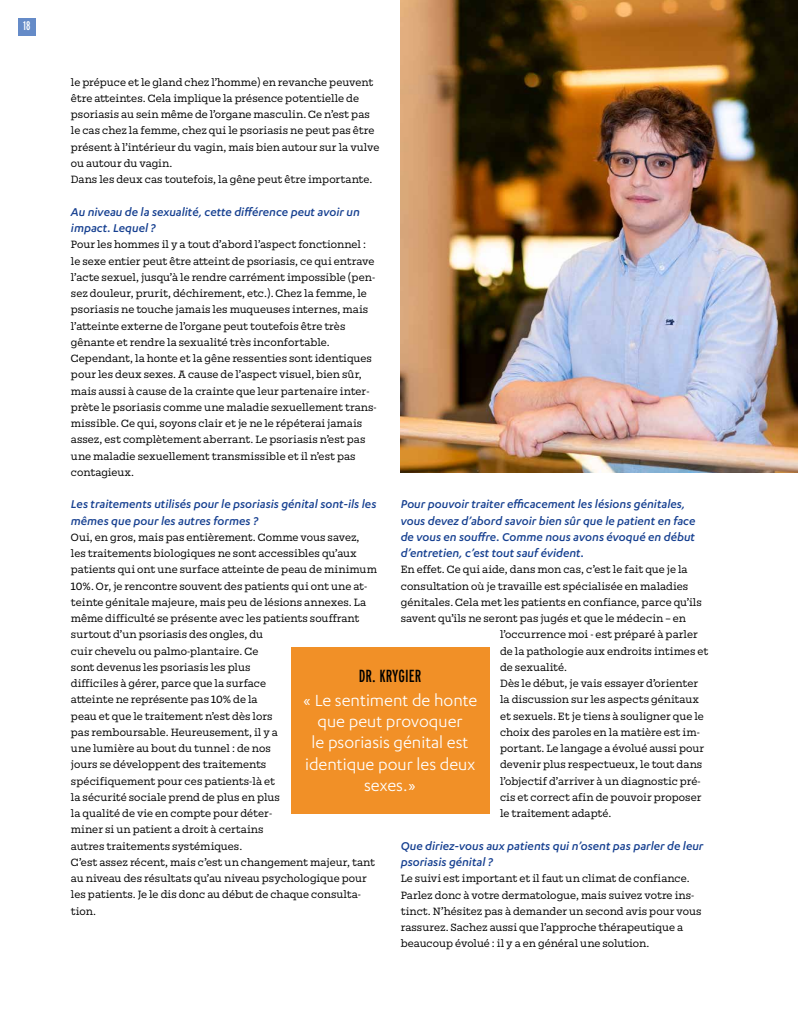
<style>
.page{position:relative;width:798px;height:1028px;background:#fff}
.page>*{position:absolute;margin:0;border:0;box-sizing:border-box;transform-origin:0 0}
.t1{font:18.75px/21.2px "Karbon";color:#fff;text-align:center}
.t2{font:17.5px "Interstate Compressed";letter-spacing:.01em;color:#000}
.t3{font:italic 500 13.12px/16.2px "Karbon";color:#153f90}
.t4{font:12.5px "Interstate Compressed";color:#fff}
.t5{font:11.25px/16.2px "Mortise";color:#000}
</style>
<div class="page">
<img style="left:400px;top:0;width:397px;height:472px">
<div style="left:291px;top:647px;width:198px;height:166px;background:#f19027"></div>
<div style="left:18px;top:18px;width:17px;height:17px;background:#658bc8"></div>
<p class="t4" style="left:23px;top:19px;width:9px">18</p>
<p class="t5" style="left:71px;top:74px;width:310px">le prépuce et le gland chez l’homme) en revanche peuvent être atteintes. Cela implique la présence potentielle de psoriasis au sein même de l’organe masculin. Ce n’est pas le cas chez la femme, chez qui le psoriasis ne peut pas être présent à l’intérieur du vagin, mais bien autour sur la vulve ou autour du vagin.<br>Dans les deux cas toutefois, la gêne peut être importante.</p>
<p class="t3" style="left:71px;top:203px;width:290px">Au niveau de la sexualité, cette différence peut avoir un impact. Lequel ?</p>
<p class="t5" style="left:71px;top:237px;width:307px">Pour les hommes il y a tout d’abord l’aspect fonctionnel : le sexe entier peut être atteint de psoriasis, ce qui entrave l’acte sexuel, jusqu’à le rendre carrément impossible (pen&shy;sez douleur, prurit, déchirement, etc.). Chez la femme, le psoriasis ne touche jamais les muqueuses internes, mais l’atteinte externe de l’organe peut toutefois être très gênante et rendre la sexualité très inconfortable.<br>Cependant, la honte et la gêne ressenties sont identiques pour les deux sexes. A cause de l’aspect visuel, bien sûr, mais aussi à cause de la crainte que leur partenaire inter&shy;prète le psoriasis comme une maladie sexuellement trans&shy;missible. Ce qui, soyons clair et je ne le répéterai jamais assez, est complètement aberrant. Le psoriasis n’est pas une maladie sexuellement transmissible et il n’est pas contagieux.</p>
<p class="t3" style="left:71px;top:496px;width:307px">Les traitements utilisés pour le psoriasis génital sont-ils les mêmes que pour les autres formes ?</p>
<p class="t5" style="left:71px;top:529px;width:307px">Oui, en gros, mais pas entièrement. Comme vous savez, les traitements biologiques ne sont accessibles qu’aux patients qui ont une surface atteinte de peau de minimum 10%. Or, je rencontre souvent des patients qui ont une at&shy;teinte génitale majeure, mais peu de lésions annexes. La même difficulté se présente avec les patients souffrant surtout d’un psoriasis des ongles, du<br>cuir chevelu ou palmo-plantaire. Ce<br>sont devenus les psoriasis les plus<br>difficiles à gérer, parce que la surface<br>atteinte ne représente pas 10% de la<br>peau et que le traitement n’est dès lors<br>pas remboursable. Heureusement, il y a<br>une lumière au bout du tunnel : de nos<br>jours se développent des traitements<br>spécifiquement pour ces patients-là et<br>la sécurité sociale prend de plus en plus<br>la qualité de vie en compte pour déter-<br>miner si un patient a droit à certains<br>autres traitements systémiques.<br>C’est assez récent, mais c’est un changement majeur, tant au niveau des résultats qu’au niveau psychologique pour les patients. Je le dis donc au début de chaque consulta&shy;tion.</p>
<p class="t3" style="left:400px;top:496px;width:296px">Pour pouvoir traiter efficacement les lésions génitales, vous devez d’abord savoir bien sûr que le patient en face de vous en souffre. Comme nous avons évoqué en début d’entretien, c’est tout sauf évident.</p>
<p class="t5" style="left:400px;top:562px;width:288px">En effet. Ce qui aide, dans mon cas, c’est le fait que je la</p>
<p class="t5" style="left:400px;top:578px;width:289px">consultation où je travaille est spécialisée en maladies</p>
<p class="t5" style="left:400px;top:594px;width:302px">génitales. Cela met les patients en confiance, parce qu’ils</p>
<p class="t5" style="left:400px;top:610px;width:287px">savent qu’ils ne seront pas jugés et que le médecin – en</p>
<p class="t5" style="left:500px;top:626px;width:199px">l’occurrence moi - est préparé à parler</p>
<p class="t5" style="left:500px;top:643px;width:210px">de la pathologie aux endroits intimes et</p>
<p class="t5" style="left:500px;top:659px;width:68px">de sexualité.</p>
<p class="t5" style="left:500px;top:675px;width:199px">Dès le début, je vais essayer d’orienter</p>
<p class="t5" style="left:500px;top:691px;width:200px">la discussion sur les aspects génitaux</p>
<p class="t5" style="left:500px;top:708px;width:205px">et sexuels. Et je tiens à souligner que le</p>
<p class="t5" style="left:500px;top:724px;width:201px">choix des paroles en la matière est im-</p>
<p class="t5" style="left:500px;top:740px;width:205px">portant. Le langage a évolué aussi pour</p>
<p class="t5" style="left:500px;top:756px;width:204px">devenir plus respectueux, le tout dans</p>
<p class="t5" style="left:500px;top:773px;width:202px">l’objectif d’arriver à un diagnostic pré-</p>
<p class="t5" style="left:500px;top:789px;width:203px">cis et correct afin de pouvoir proposer</p>
<p class="t5" style="left:500px;top:805px;width:113px">le traitement adapté.</p>
<p class="t3" style="left:400px;top:837px;width:304px">Que diriez-vous aux patients qui n’osent pas parler de leur psoriasis génital ?</p>
<p class="t5" style="left:400px;top:870px;width:302px">Le suivi est important et il faut un climat de confiance.<br>Parlez donc à votre dermatologue, mais suivez votre ins&shy;tinct. N’hésitez pas à demander un second avis pour vous rassurez. Sachez aussi que l’approche thérapeutique a beaucoup évolué : il y a en général une solution.</p>
<h2 class="t2" style="left:358px;top:666px;width:64px">DR. KRYGIER</h2>
<h1 class="t1" style="left:303px;top:689px;width:176px">« Le sentiment de honte que peut provoquer<br>le psoriasis génital est identique pour les deux sexes.»</h1>
</div>
